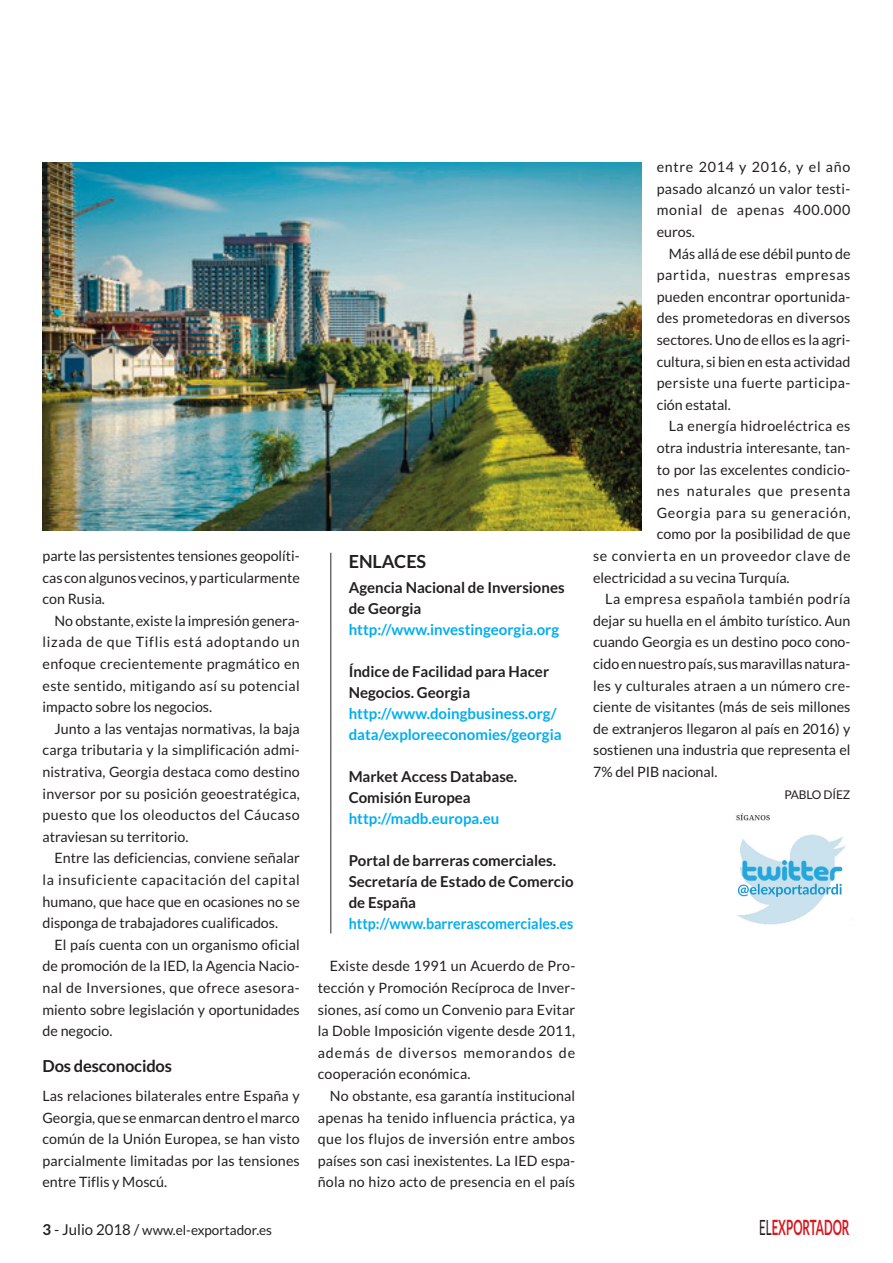
<style>
.page{position:relative;width:893px;height:1263px;background:#fff}
.page>*{position:absolute;margin:0;border:0;box-sizing:border-box;transform-origin:0 0}
.t1{font:700 21px "Lato";color:#d8171f;scale:.55 1}
.t2{font:700 18px "Lato";color:#231f20}
.t3{font:700 16.5px "Lato";letter-spacing:-.01em;color:#231f20}
.t4{font:700 15px/21px "Lato";color:#231f20}
.t5{font:700 15px/21px "Lato";color:#00aeef}
.t6{font:14.25px/21.6px "Lato";letter-spacing:.01em;color:#231f20;text-align:justify}
.t7{font:14.25px "Lato";letter-spacing:.05em;color:#231f20}
.t8{font:14.25px "Lato";letter-spacing:.03em;color:#231f20}
.t9{font:14.25px "Lato";letter-spacing:.04em;color:#231f20}
.t10{font:14.25px "Lato";letter-spacing:.035em;color:#231f20}
.t11{font:14.25px "Lato";letter-spacing:.045em;color:#231f20}
.t12{font:14.25px "Lato";letter-spacing:.06em;color:#231f20}
.t13{font:13.5px "Lato";color:#231f20}
.t14{font:12px "Lato";letter-spacing:-.01em;color:#231f20}
.s1{color:#00aeef}
.s2{color:#231f20}
.s3{font-weight:700;font-size:15px}
.s4{font-size:15px}
.s5{font-weight:400;color:#231f20}
</style>
<div class="page">
<hr style="left:330px;top:553px;width:1px;height:380px;background:#6c6d70">
<img style="left:736px;top:813px;width:117px;height:112px">
<img style="left:43px;top:162px;width:599px;height:369px">
<p class="t6" style="left:43px;top:546px;width:259px">parte las persistentes tensiones geopolíti-</p>
<p class="t6" style="left:43px;top:568px;width:259px">cas con algunos vecinos, y particularmente</p>
<p class="t6" style="left:43px;top:589px;width:64px">con Rusia.</p>
<p class="t6" style="left:55px;top:611px;width:247px">No obstante, existe la impresión genera-</p>
<p class="t7" style="left:43px;top:637px;width:259px">lizada de que Tiflis está adoptando un</p>
<p class="t6" style="left:43px;top:654px;width:259px">enfoque crecientemente pragmático en</p>
<p class="t6" style="left:43px;top:676px;width:259px">este sentido, mitigando así su potencial</p>
<p class="t6" style="left:43px;top:697px;width:171px">impacto sobre los negocios.</p>
<p class="t6" style="left:55px;top:719px;width:247px">Junto a las ventajas normativas, la baja</p>
<p class="t6" style="left:43px;top:741px;width:259px">carga tributaria y la simplificación admi-</p>
<p class="t6" style="left:43px;top:762px;width:259px">nistrativa, Georgia destaca como destino</p>
<p class="t6" style="left:43px;top:784px;width:259px">inversor por su posición geoestratégica,</p>
<p class="t10" style="left:43px;top:810px;width:259px">puesto que los oleoductos del Cáucaso</p>
<p class="t6" style="left:43px;top:827px;width:147px">atraviesan su territorio.</p>
<p class="t6" style="left:55px;top:849px;width:247px">Entre las deficiencias, conviene señalar</p>
<p class="t9" style="left:43px;top:874px;width:259px">la insuficiente capacitación del capital</p>
<p class="t6" style="left:43px;top:892px;width:259px">humano, que hace que en ocasiones no se</p>
<p class="t6" style="left:43px;top:913px;width:237px">disponga de trabajadores cualificados.</p>
<p class="t6" style="left:55px;top:935px;width:247px">El país cuenta con un organismo oficial</p>
<p class="t6" style="left:43px;top:957px;width:259px">de promoción de la IED, la Agencia Nacio-</p>
<p class="t8" style="left:43px;top:982px;width:259px">nal de Inversiones, que ofrece asesora-</p>
<p class="t6" style="left:43px;top:1000px;width:259px">miento sobre legislación y oportunidades</p>
<p class="t6" style="left:43px;top:1021px;width:72px">de negocio.</p>
<p class="t3" style="left:43px;top:1060px;width:131px">Dos desconocidos</p>
<p class="t6" style="left:43px;top:1086px;width:259px">Las relaciones bilaterales entre España y Georgia, que se enmarcan dentro el marco común de la Unión Europea, se han visto parcialmente limitadas por las tensiones entre Tiflis y Moscú.</p>
<p class="t2" style="left:349px;top:554px;width:79px">ENLACES</p>
<p class="t4" style="left:349px;top:578px;width:217px">Agencia Nacional de Inversiones de Georgia <span class="s1">http://www.investingeorgia.org</span></p>
<p class="t5" style="left:349px;top:662px;width:214px"><span class="s2">Índice de Facilidad para Hacer<br>Negocios. Georgia </span>http://www.doingbusiness.org/ data/exploreeconomies/georgia</p>
<p class="t4" style="left:349px;top:767px;width:170px">Market Access Database.<br>Comisión Europea <span class="s1">http://madb.europa.eu</span></p>
<p class="t4" style="left:349px;top:851px;width:226px">Portal de barreras comerciales.<br>Secretaría de Estado de Comercio de España <span class="s1">http://www.barrerascomerciales.es</span></p>
<p class="t6" style="left:330px;top:957px;width:247px">Existe desde 1991 un Acuerdo de Pro-</p>
<p class="t6" style="left:318px;top:978px;width:259px">tección y Promoción Recíproca de Inver-</p>
<p class="t6" style="left:318px;top:1000px;width:259px">siones, así como un Convenio para Evitar</p>
<p class="t6" style="left:318px;top:1021px;width:259px">la Doble Imposición vigente desde 2011,</p>
<p class="t12" style="left:318px;top:1047px;width:259px">además de diversos memorandos de</p>
<p class="t6" style="left:318px;top:1065px;width:154px">cooperación económica.</p>
<p class="t6" style="left:330px;top:1086px;width:247px">No obstante, esa garantía institucional</p>
<p class="t6" style="left:318px;top:1108px;width:259px">apenas ha tenido influencia práctica, ya</p>
<p class="t8" style="left:318px;top:1134px;width:259px">que los flujos de inversión entre ambos</p>
<p class="t6" style="left:318px;top:1151px;width:259px">países son casi inexistentes. La IED espa-</p>
<p class="t6" style="left:318px;top:1173px;width:259px">ñola no hizo acto de presencia en el país</p>
<p class="t7" style="left:657px;top:162px;width:195px">entre 2014 y 2016, y el año</p>
<p class="t6" style="left:657px;top:179px;width:195px">pasado alcanzó un valor testi-</p>
<p class="t7" style="left:657px;top:205px;width:195px">monial de apenas 400.000</p>
<p class="t6" style="left:657px;top:222px;width:40px">euros.</p>
<p class="t6" style="left:669px;top:244px;width:183px">Más allá de ese débil punto de</p>
<p class="t7" style="left:657px;top:270px;width:195px">partida, nuestras empresas</p>
<p class="t6" style="left:657px;top:287px;width:195px">pueden encontrar oportunida-</p>
<p class="t6" style="left:657px;top:309px;width:195px">des prometedoras en diversos</p>
<p class="t6" style="left:657px;top:330px;width:195px">sectores. Uno de ellos es la agri-</p>
<p class="t6" style="left:657px;top:352px;width:195px">cultura, si bien en esta actividad</p>
<p class="t8" style="left:657px;top:378px;width:195px">persiste una fuerte participa-</p>
<p class="t6" style="left:657px;top:395px;width:76px">ción estatal.</p>
<p class="t6" style="left:669px;top:417px;width:183px">La energía hidroeléctrica es</p>
<p class="t6" style="left:657px;top:438px;width:195px">otra industria interesante, tan-</p>
<p class="t6" style="left:657px;top:460px;width:195px">to por las excelentes condicio-</p>
<p class="t7" style="left:657px;top:486px;width:195px">nes naturales que presenta</p>
<p class="t7" style="left:657px;top:507px;width:195px">Georgia para su generación,</p>
<p class="t6" style="left:657px;top:525px;width:195px">como por la posibilidad de que</p>
<p class="t11" style="left:593px;top:550px;width:259px">se convierta en un proveedor clave de</p>
<p class="t6" style="left:593px;top:568px;width:198px">electricidad a su vecina Turquía.</p>
<p class="t9" style="left:605px;top:594px;width:247px">La empresa española también podría</p>
<p class="t6" style="left:593px;top:611px;width:259px">dejar su huella en el ámbito turístico. Aun</p>
<p class="t6" style="left:593px;top:633px;width:259px">cuando Georgia es un destino poco cono-</p>
<p class="t6" style="left:593px;top:654px;width:259px">cido en nuestro país, sus maravillas natura-</p>
<p class="t6" style="left:593px;top:676px;width:259px">les y culturales atraen a un número cre-</p>
<p class="t6" style="left:593px;top:697px;width:259px">ciente de visitantes (más de seis millones</p>
<p class="t6" style="left:593px;top:719px;width:259px">de extranjeros llegaron al país en 2016) y</p>
<p class="t6" style="left:593px;top:741px;width:259px">sostienen una industria que representa el</p>
<p class="t6" style="left:593px;top:762px;width:126px">7% del PIB nacional.</p>
<p class="t14" style="left:784px;top:790px;width:68px">PABLO DÍEZ</p>
<p class="t13" style="left:43px;top:1225px;width:231px"><span class="s3">3</span> <span class="s4">- Julio 2018 /</span> www.el-exportador.es</p>
<p class="t1" style="left:759px;top:1220px;width:166px"><span class="s5">EL</span>EXPORTADOR</p>
</div>
